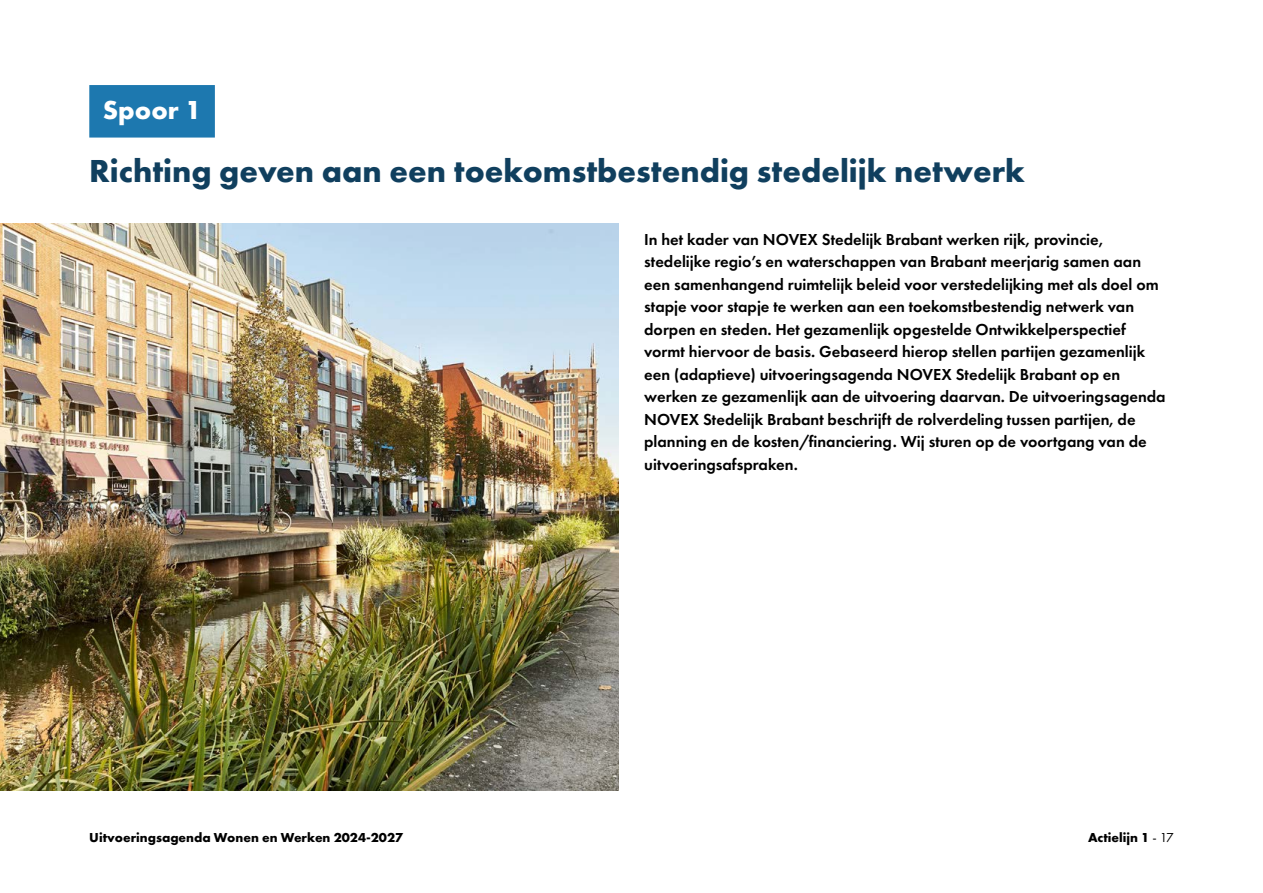
<style>
.page{position:relative;width:1263px;height:893px;background:#fff}
.page>*{position:absolute;margin:0;border:0;box-sizing:border-box;transform-origin:0 0}
.H2_Spoor-kop{font:700 33px "Futura PT";color:#103f5e}
.P_Spoor-label{font:700 27px "Futura PT";color:#fff}
.P_Introtekst_11_15pt{font:600 16.5px/22.5px "Futura PT";color:#000}
.t1{font:700 13.5px "Futura PT";color:#000}
.s1{font-weight:400}
</style>
<div class="page">
<div style="left:89px;top:85px;width:126px;height:53px;background:#1d78af"></div>
<img style="left:0;top:224px;width:619px;height:567px">
<p class="P_Spoor-label" style="left:103px;top:92px;width:100px">Spoor 1</p>
<h2 class="H2_Spoor-kop" style="left:89px;top:149px;width:937px">Richting geven aan een toekomstbestendig stedelijk netwerk</h2>
<p class="P_Introtekst_11_15pt" style="left:644px;top:228px;width:523px">In het kader van NOVEX Stedelijk Brabant werken rijk, provincie, stedelijke regio’s en waterschappen van Brabant meerjarig samen aan een samenhangend ruimtelijk beleid voor verstedelijking met als doel om stapje voor stapje te werken aan een toekomstbestendig netwerk van dorpen en steden. Het gezamenlijk opgestelde Ontwikkelperspectief vormt hiervoor de basis. Gebaseerd hierop stellen partijen gezamenlijk een (adaptieve) uitvoeringsagenda NOVEX Stedelijk Brabant op en werken ze gezamenlijk aan de uitvoering daarvan. De uitvoeringsagenda NOVEX Stedelijk Brabant beschrijft de rolverdeling tussen partijen, de planning en de kosten/financiering. Wij sturen op de voortgang van de uitvoeringsafspraken.</p>
<p class="t1" style="left:89px;top:828px;width:315px">Uitvoeringsagenda Wonen en Werken 2024-2027</p>
<p class="t1" style="left:1088px;top:829px;width:87px">Actielijn 1 <span class="s1">- 17</span></p>
</div>
